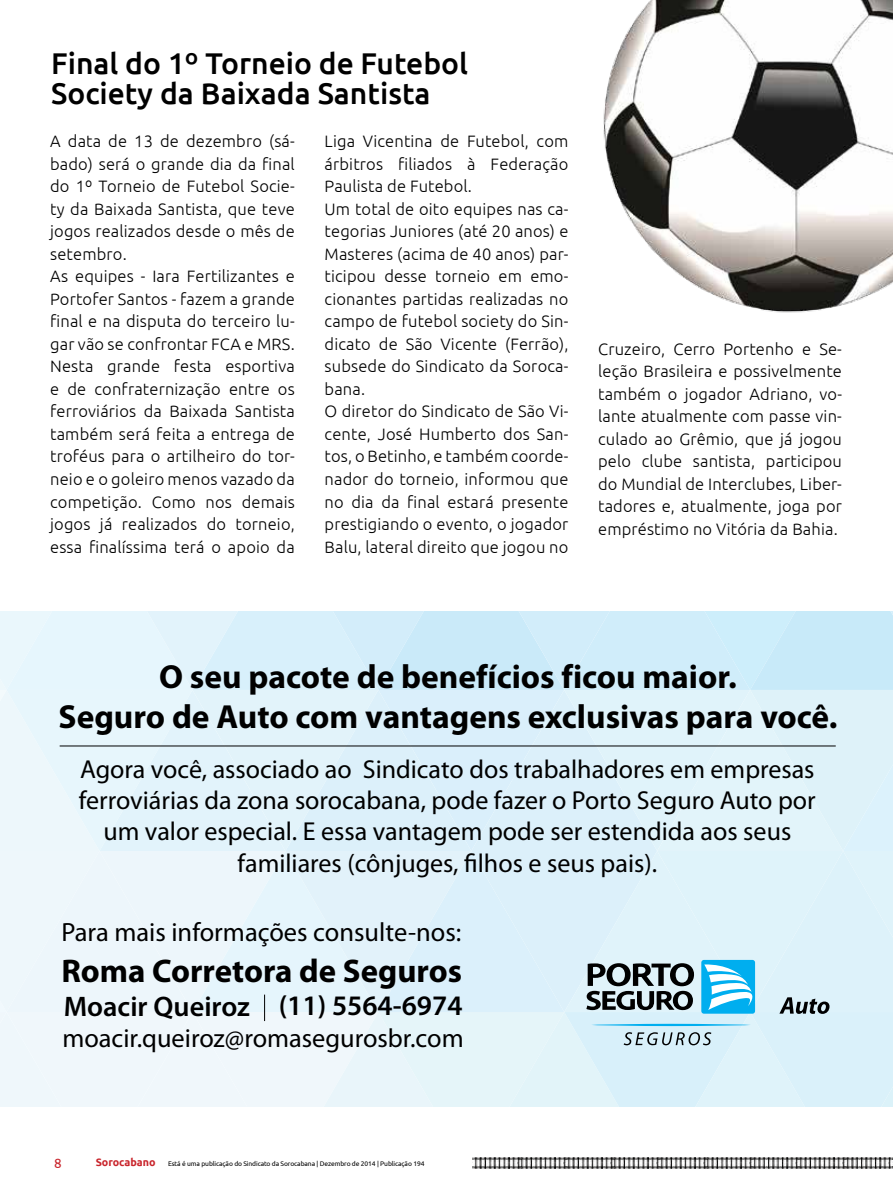
<style>
.page{position:relative;width:893px;height:1191px;background:#fff}
.page>*{position:absolute;margin:0;border:0;box-sizing:border-box;transform-origin:0 0}
.t1{font:700 33.45px/40.2px "Myriad Pro";color:#000;text-align:center}
.t2{font:700 32.85px "Myriad Pro";color:#000}
.t3{font:500 30px/30px "Ubuntu";color:#000}
.t4{font:600 28.35px "Myriad Pro";color:#000}
.t5{font:26.4px "Myriad Pro";color:#000}
.t6{font:26.1px/31.2px "Myriad Pro";color:#000;text-align:center}
.t7{font:300 16.5px/22.5px "Ubuntu";letter-spacing:.01em;color:#000}
.t8{font:13.5px "Ubuntu";color:#c9252c}
.t9{font:6.75px "Ubuntu";letter-spacing:-.015em;color:#000}
.s1{font-weight:700;font-size:10.65px;color:#c9252c}
</style>
<div class="page">
<img style="left:521px;top:1157px;width:44px;height:12px">
<img style="left:707px;top:1157px;width:44px;height:12px">
<img style="left:614px;top:1157px;width:44px;height:12px">
<img style="left:800px;top:1157px;width:44px;height:12px">
<img style="left:565px;top:1157px;width:49px;height:12px">
<img style="left:751px;top:1157px;width:49px;height:12px">
<img style="left:658px;top:1157px;width:49px;height:12px">
<img style="left:472px;top:1157px;width:49px;height:12px">
<img style="left:844px;top:1157px;width:48px;height:12px">
<img style="left:603px;top:0;width:290px;height:313px">
<svg style="left:0;top:611px;width:893px;height:496px;background:#ddeff8"></svg>
<h3 class="t3" style="left:51px;top:48px;width:418px">Final do 1º Torneio de Futebol<br>Society da Baixada Santista</h3>
<p class="t7" style="left:50px;top:130px;width:246px">A data de 13 de dezembro (sá&shy;bado) será o grande dia da final do 1º Torneio de Futebol Socie&shy;ty da Baixada Santista, que teve jogos realizados desde o mês de setembro.<br>As equipes - Iara Fertilizantes e<br>Portofer Santos - fazem a grande final e na disputa do terceiro lu&shy;gar vão se confrontar FCA e MRS.<br>Nesta grande festa esportiva e de confraternização entre os ferroviários da Baixada Santista também será feita a entrega de troféus para o artilheiro do tor&shy;neio e o goleiro menos vazado da competição. Como nos demais jogos já realizados do torneio, essa finalíssima terá o apoio da</p>
<p class="t7" style="left:325px;top:130px;width:245px">Liga Vicentina de Futebol, com árbitros filiados à Federação<br>Paulista de Futebol.<br>U m total de oito equipes nas ca&shy;tegorias Juniores (até 20 anos) e<br>Masteres (acima de 40 anos) par&shy;ticipou desse torneio em emo&shy;cionantes partidas realizadas no campo de futebol society do Sin&shy;dicato de São Vicente (Ferrão), subsede do Sindicato da Soroca&shy;bana.<br>O diretor do Sindicato de São Vi&shy;cente, José H umberto dos San&shy;tos, o Betinho, e também coorde&shy;nador do torneio, informou que no dia da final estará presente prestigiando o evento, o jogador<br>Balu, lateral direito que jogou no</p>
<p class="t7" style="left:598px;top:337px;width:245px;text-align:justify">Cruzeiro, Cerro Portenho e Se&shy;leção Brasileira e possivelmente também o jogador Adriano, vo&shy;lante atualmente com passe vin&shy;culado ao Grêmio, que já jogou pelo clube santista, participou do Mundial de Interclubes, Liber&shy;tadores e, atualmente, joga por empréstimo no Vitória da Bahia.</p>
<h1 class="t1" style="left:58px;top:657px;width:781px">O seu pacote de benefícios ficou maior.<br>Seguro de Auto com vantagens exclusivas para você.</h1>
<p class="t6" style="left:79px;top:754px;width:738px">Agora você, associado ao Sindicato dos trabalhadores em empresas ferroviárias da zona sorocabana, pode fazer o Porto Seguro Auto por um valor especial. E essa vantagem pode ser estendida aos seus familiares (cônjuges, filhos e seus pais).</p>
<h3 class="t5" style="left:61px;top:917px;width:401px">Para mais informações consulte-nos:</h3>
<h2 class="t2" style="left:61px;top:952px;width:402px">Roma Corretora de Seguros</h2>
<h3 class="t4" style="left:64px;top:990px;width:400px">Moacir Queiroz (11) 5564-6974</h3>
<h3 class="t5" style="left:63px;top:1023px;width:403px">moacir.queiroz@romasegurosbr.com</h3>
<p class="t8" style="left:54px;top:1154px;width:9px">8</p>
<p class="t9" style="left:96px;top:1159px;width:330px"><span class="s1">Sorocabano</span> Está é uma publicação do Sindicato da Sorocabana | Dezembro de 2014 | Publicação 194</p>
</div>
